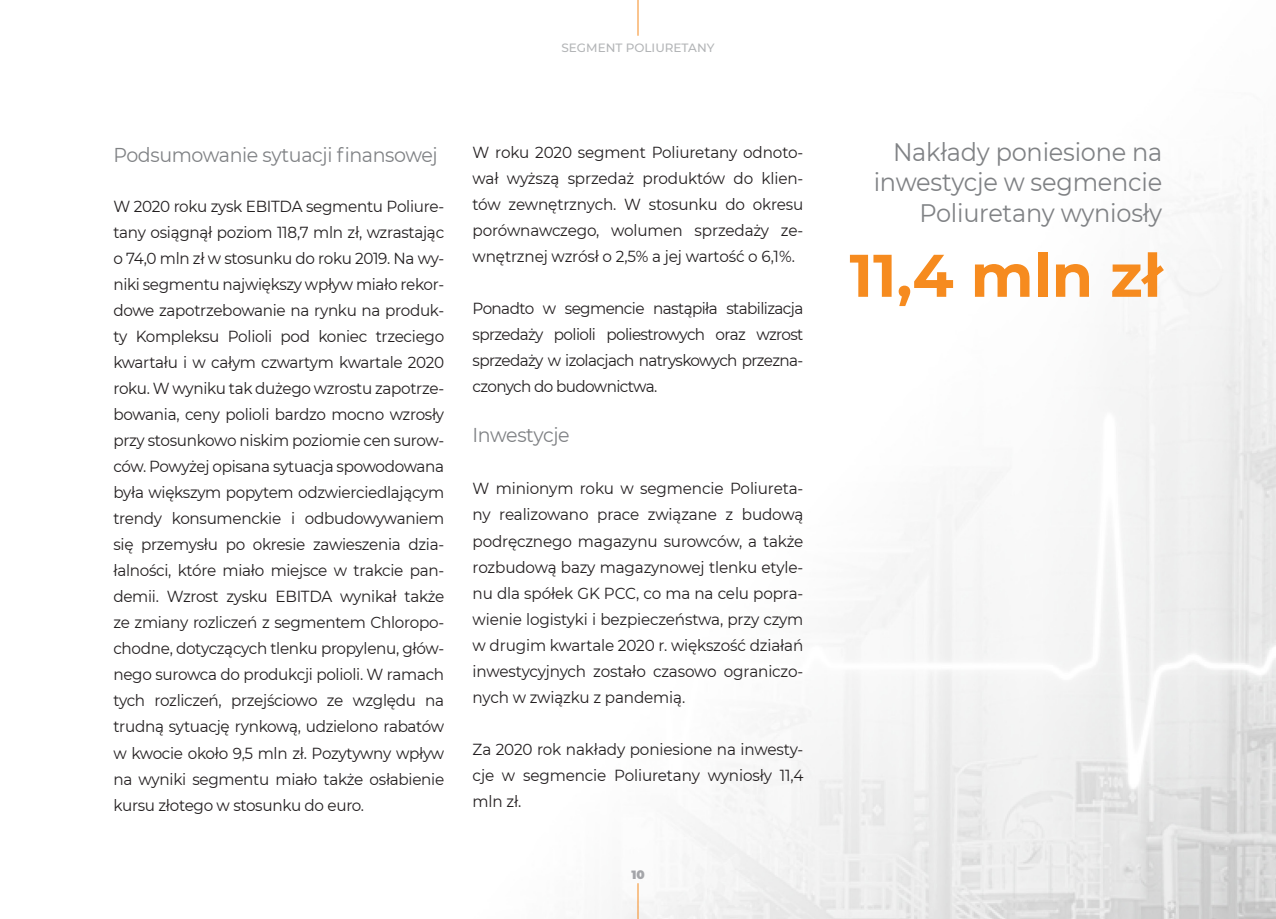
<style>
.page{position:relative;width:1276px;height:919px;background:#fff}
.page>*{position:absolute;margin:0;border:0;box-sizing:border-box;transform-origin:0 0}
.t1{font:700 60px "Montserrat";color:#f68b1f}
.t2{font:25.2px/30.4px "Montserrat";letter-spacing:-.01em;color:#808285;text-align:right;scale:.95 1}
.t3{font:20px "Montserrat";letter-spacing:-.02em;color:#808285;scale:.95 1}
.t4{font:16px/26px "Montserrat";letter-spacing:-.02em;color:#231f20;text-align:justify;scale:.95 1}
.t5{font:500 12px "Montserrat";color:#b3b5b7}
.t6{font:900 12px "Montserrat";color:#a4a5a9}
</style>
<div class="page">
<hr style="left:637px;top:883px;width:1px;height:35px;background:#f68b1f">
<hr style="left:637px;top:0;width:1px;height:36px;background:#f68b1f">
<p class="t5" style="left:561px;top:40px;width:154px">SEGMENT POLIURETANY</p>
<p class="t3" style="left:113px;top:141px;width:343px">Podsumowanie sytuacji finansowej</p>
<p class="t4" style="left:113px;top:193px;width:350px">W 2020 roku zysk EBITDA segmentu Poliure&shy;tany osiągnął poziom 118,7 mln zł, wzrastając o 74,0 mln zł w stosunku do roku 2019. Na wy&shy;niki segmentu największy wpływ miało rekor&shy;dowe zapotrzebowanie na rynku na produk&shy;ty Kompleksu Polioli pod koniec trzeciego kwartału i w całym czwartym kwartale 2020 roku. W wyniku tak dużego wzrostu zapotrze&shy;bowania, ceny polioli bardzo mocno wzrosły przy stosunkowo niskim poziomie cen surow&shy;ców. Powyżej opisana sytuacja spowodowana była większym popytem odzwierciedlającym trendy konsumenckie i odbudowywaniem się przemysłu po okresie zawieszenia dzia&shy;łalności, które miało miejsce w trakcie pan&shy;demii. Wzrost zysku EBITDA wynikał także ze zmiany rozliczeń z segmentem Chloropo&shy;chodne, dotyczących tlenku propylenu, głów&shy;nego surowca do produkcji polioli. W ramach tych rozliczeń, przejściowo ze względu na trudną sytuację rynkową, udzielono rabatów w kwocie około 9,5 mln zł. Pozytywny wpływ na wyniki segmentu miało także osłabienie kursu złotego w stosunku do euro.</p>
<p class="t4" style="left:472px;top:139px;width:350px">W roku 2020 segment Poliuretany odnoto&shy;wał wyższą sprzedaż produktów do klien&shy;tów zewnętrznych. W stosunku do okresu porównawczego, wolumen sprzedaży ze&shy;wnętrznej wzrósł o 2,5% a jej wartość o 6,1%.</p>
<p class="t4" style="left:472px;top:295px;width:350px">Ponadto w segmencie nastąpiła stabilizacja sprzedaży polioli poliestrowych oraz wzrost sprzedaży w izolacjach natryskowych przezna&shy;czonych do budownictwa.</p>
<p class="t3" style="left:472px;top:421px;width:104px">Inwestycje</p>
<p class="t4" style="left:472px;top:475px;width:350px">W minionym roku w segmencie Poliureta&shy;ny realizowano prace związane z budową podręcznego magazynu surowców, a także rozbudową bazy magazynowej tlenku etyle&shy;nu dla spółek GK PCC, co ma na celu popra&shy;wienie logistyki i bezpieczeństwa, przy czym w drugim kwartale 2020 r. większość działań inwestycyjnych zostało czasowo ograniczo&shy;nych w związku z pandemią.</p>
<p class="t4" style="left:472px;top:735px;width:350px">Za 2020 rok nakłady poniesione na inwesty&shy;cje w segmencie Poliuretany wyniosły 11,4 mln zł.</p>
<p class="t6" style="left:631px;top:865px;width:15px">10</p>
<p class="t2" style="left:873px;top:136px;width:305px">Nakłady poniesione na inwestycje w segmencie<br>Poliuretany wyniosły</p>
<p class="t1" style="left:849px;top:232px;width:314px">11,4 mln zł</p>
</div>
